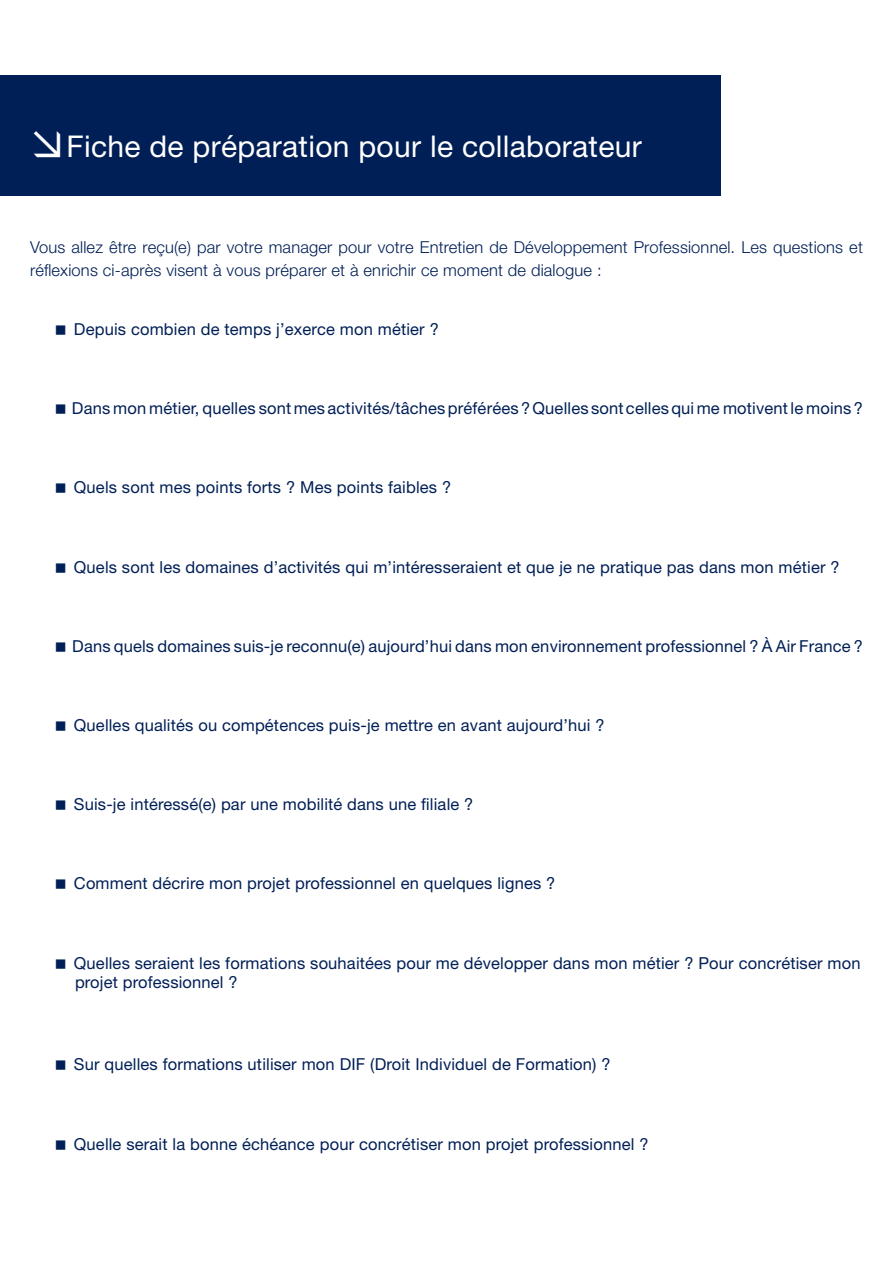
<style>
.page{position:relative;width:893px;height:1263px;background:#fff}
.page>*{position:absolute;margin:0;border:0;box-sizing:border-box;transform-origin:0 0}
.t1{font:30px "Helvetica Neue";letter-spacing:.01em;color:#fff}
.t2{font:16.5px/19.8px "Helvetica Neue";letter-spacing:.01em;color:#001f56}
.t3{font:300 16.5px/22.5px "Helvetica Neue";letter-spacing:.01em;color:#001f56}
</style>
<div class="page">
<div style="left:0;top:75px;width:720px;height:120px;background:#001f56"></div>
<h1 class="t1" style="left:30px;top:128px;width:613px">➢Fiche de préparation pour le collaborateur</h1>
<p class="t3" style="left:30px;top:236px;width:834px">Vous allez être reçu(e) par votre manager pour votre Entretien de Développement Professionnel. Les questions et réflexions ci-après visent à vous préparer et à enrichir ce moment de dialogue :</p>
<p class="t2" style="left:74px;top:319px;width:366px">Depuis combien de temps j’exerce mon métier ?</p>
<p class="t2" style="left:72px;top:398px;width:792px">Dans mon métier, quelles sont mes activités/tâchespréférées ?Quelles sont cellesqui me motiventle moins ?</p>
<p class="t2" style="left:74px;top:477px;width:379px">Quels sont mes points forts ? Mes points faibles ?</p>
<p class="t2" style="left:74px;top:556px;width:767px">Quels sont les domaines d’activités qui m’intéresseraient et que je ne pratique pas dans mon métier ?</p>
<p class="t2" style="left:72px;top:636px;width:792px">Dans quels domaines suis-je reconnu(e) aujourd’hui dans mon environnement professionnel ? À Air France ?</p>
<p class="t2" style="left:74px;top:715px;width:532px">Quelles qualités ou compétences puis-je mettre en avant aujourd’hui ?</p>
<p class="t2" style="left:74px;top:794px;width:401px">Suis-je intéressé(e) par une mobilité dans une filiale ?</p>
<p class="t2" style="left:74px;top:873px;width:483px">Comment décrire mon projet professionnel en quelques lignes ?</p>
<p class="t2" style="left:74px;top:952px;width:788px">Quelles seraient les formations souhaitées pour me développer dans mon métier ? Pour concrétiser mon projet professionnel ?</p>
<p class="t2" style="left:74px;top:1054px;width:538px">Sur quelles formations utiliser mon DIF (Droit Individuel de Formation) ?</p>
<p class="t2" style="left:74px;top:1133px;width:576px">Quelle serait la bonne échéance pour concrétiser mon projet professionnel ?</p>
</div>
